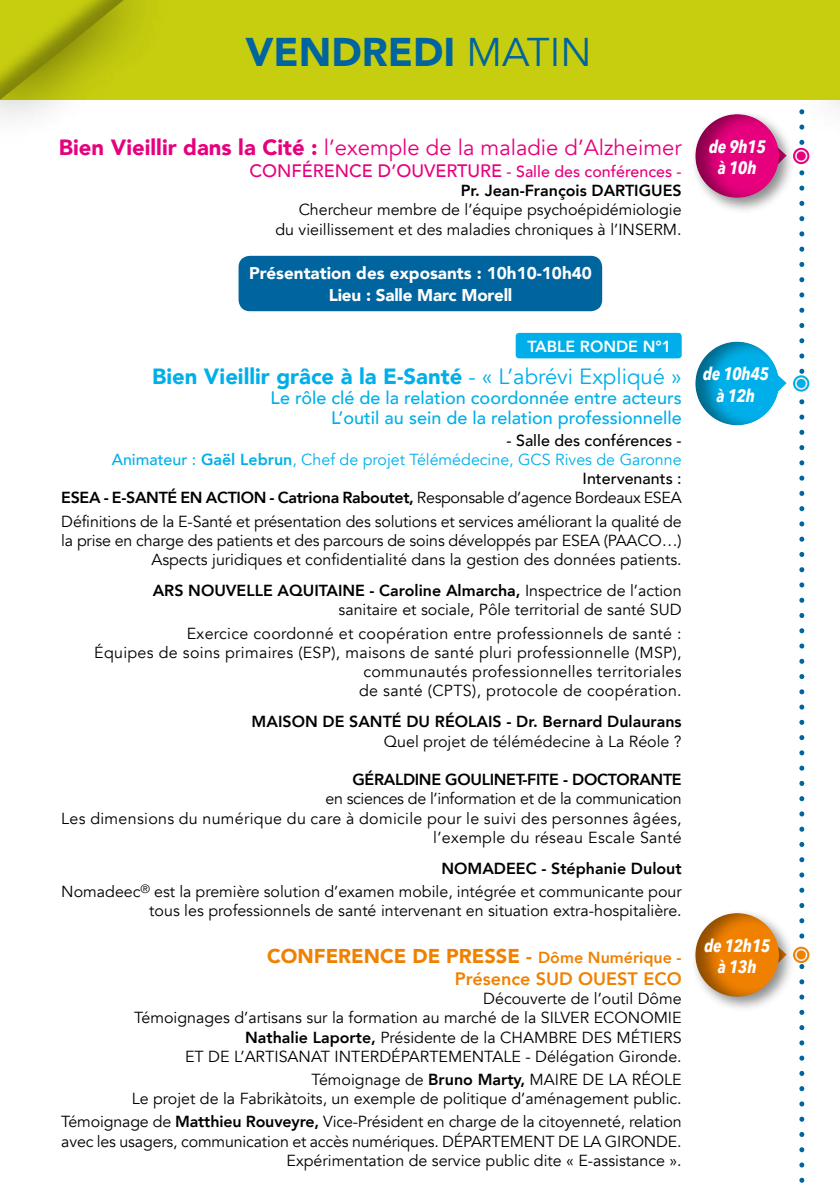
<style>
.page{position:relative;width:840px;height:1191px;background:#fff}
.page>*{position:absolute;margin:0;border:0;box-sizing:border-box;transform-origin:0 0}
.t1{font:40px "Avenir";color:#00649e}
.t2{font:900 40px "Avenir";color:#00649e}
.t3{font:22px "Avenir";color:#e6007d}
.t4{font:900 22px "Avenir";color:#00afe9}
.t5{font:900 20px "Avenir";color:#f08100}
.t6{font:500 18px/20px "Avenir";color:#00afe9;text-align:right}
.t7{font:500 18px "Avenir";color:#e6007d}
.t8{font:italic 700 18px/21.6px "Avenir Next Condensed";letter-spacing:-.015em;color:#fff;text-align:center}
.t9{font:800 18px "Avenir";color:#f08100}
.t10{font:900 17px "Avenir";color:#fff}
.t11{font:16px/19.2px "Avenir";color:#000;text-align:right}
.t12{font:16px/19.2px "Avenir";letter-spacing:.02em;color:#000;text-align:right}
.t13{font:16px/19.2px "Avenir";color:#00afe9;text-align:right}
.t14{font:800 16px "Avenir";color:#000}
.t15{font:800 16px "Avenir";letter-spacing:-.02em;color:#000}
.t16{font:800 16px "Avenir";color:#fff}
.s1{font-weight:900}
.s2{font-weight:400}
.s3{font-size:16px}
.s4{font-weight:500;color:#000}
.s5{font-weight:500}
.s6{font-weight:800}
.s7{font-weight:800;color:#000}
.s8{color:#000}
.s9{font-weight:800;font-size:16px}
</style>
<div class="page">
<svg style="left:799px;top:164px;width:4px;height:1019px"></svg>
<svg style="left:793px;top:947px;width:14px;height:15px"></svg>
<div style="left:792px;top:946px;width:16px;height:17px;border:2px solid #f08100;border-radius:50%"></div>
<div style="left:796px;top:950px;width:9px;height:9px;background:#f08100;border-radius:50%"></div>
<div style="left:689px;top:907px;width:105px;height:106px;background:#000;opacity:.45"></div>
<div style="left:694px;top:910px;width:88px;height:88px;background:#000;opacity:.4"></div>
<svg style="left:793px;top:149px;width:14px;height:14px"></svg>
<div style="left:792px;top:148px;width:16px;height:16px;border:2px solid #e6007d;border-radius:50%"></div>
<div style="left:796px;top:151px;width:9px;height:9px;background:#e6007d;border-radius:50%"></div>
<div style="left:689px;top:109px;width:105px;height:105px;background:#000;opacity:.45"></div>
<div style="left:694px;top:111px;width:88px;height:88px;background:#000;opacity:.4"></div>
<svg style="left:782px;top:379px;width:4px;height:9px"></svg>
<svg style="left:793px;top:376px;width:14px;height:15px"></svg>
<div style="left:792px;top:375px;width:16px;height:17px;border:2px solid #00afe9;border-radius:50%"></div>
<div style="left:796px;top:379px;width:9px;height:9px;background:#00afe9;border-radius:50%"></div>
<div style="left:694px;top:338px;width:88px;height:88px;background:#000;opacity:.4"></div>
<div style="left:238px;top:256px;width:364px;height:55px;background:#00649e;border-radius:11px"></div>
<div style="left:787px;top:0;width:52px;height:148px;background:#fff"></div>
<svg style="left:839px;top:0;width:1px;height:100px"></svg>
<div style="left:801px;top:0;width:38px;height:109px;background:#fafafa"></div>
<div style="left:1px;top:0;width:838px;height:100px;background:#c7ce0f"></div>
<div style="left:0;top:0;width:181px;height:152px;background:#000;opacity:.5"></div>
<div style="left:0;top:0;width:144px;height:109px;background:#000;opacity:.35"></div>
<div style="left:515px;top:333px;width:166px;height:25px;background:#00afe9;border-radius:3px"></div>
<h1 class="t1" style="left:169px;top:27px;width:510px"><span class="s1">JEUDI</span> 20 SEPTE BRE 2018</h1>
<h1 class="t2" style="left:245px;top:18px;width:347px">VENDREDI <span class="s2">MATIN</span></h1>
<h2 class="t3" style="left:59px;top:134px;width:624px"><span class="s1">Bien Vieillir dans la Cité :</span> l’exemple de la maladie d’Alzheimer</h2>
<p class="t7" style="left:249px;top:155px;width:433px">CONFÉRENCE D’OUVERTURE <span class="s3">- Salle des conférences -</span></p>
<p class="t14" style="left:460px;top:178px;width:222px">Pr. Jean-François DARTIGUES</p>
<p class="t11" style="left:275px;top:200px;width:407px">Chercheur membre de l’équipe psychoépidémiologie<br>du vieillissement et des maladies chroniques à l’INSERM.</p>
<p class="t10" style="left:249px;top:259px;width:344px">Présentation des exposants : 10h10-10h40</p>
<p class="t10" style="left:328px;top:281px;width:185px">Lieu : Salle Marc Morell</p>
<p class="t16" style="left:527px;top:334px;width:145px">TABLE RONDE N°1</p>
<h2 class="t4" style="left:152px;top:357px;width:531px">Bien Vieillir grâce à la E-Santé <span class="s2">- « L’abrévi Expliqué »</span></h2>
<p class="t6" style="left:270px;top:386px;width:412px">Le rôle clé de la relation coordonnée entre acteurs<br>L’outil au sein de la relation professionnelle</p>
<p class="t13" style="left:61px;top:431px;width:621px"><span class="s4">- Salle des conférences -<br></span><span class="s5">Animateur :</span> <span class="s6">Gaël Lebrun</span>, Chef de projet Télémédecine, GCS Rives de Garonne <span class="s4">Intervenants :<br></span><span class="s7">ESEA - E-SANTÉ EN ACTION - Catriona Raboutet,</span> <span class="s8">Responsable d’agence Bordeaux ESEA</span></p>
<p class="t11" style="left:61px;top:512px;width:621px">Définitions de la E-Santé et présentation des solutions et services améliorant la qualité de la prise en charge des patients et des parcours de soins développés par ESEA (PAACO…)<br>Aspects juridiques et confidentialité dans la gestion des données patients.</p>
<p class="t11" style="left:153px;top:581px;width:530px"><span class="s6">ARS NOUVELLE AQUITAINE - Caroline Almarcha,</span> Inspectrice de l’action sanitaire et sociale, Pôle territorial de santé SUD</p>
<p class="t12" style="left:94px;top:624px;width:588px">Exercice coordonné et coopération entre professionnels de santé :<br>Équipes de soins primaires (ESP), maisons de santé pluri professionnelle (MSP), communautés professionnelles territoriales<br>de santé (CPTS), protocole de coopération.</p>
<p class="t14" style="left:251px;top:709px;width:431px">MAISON DE SANTÉ DU RÉOLAIS - Dr. Bernard Dulaurans</p>
<p class="t11" style="left:383px;top:732px;width:299px">Quel projet de télémédecine à La Réole ?</p>
<p class="t15" style="left:352px;top:767px;width:330px">GÉRALDINE GOULINET-FITE - DOCTORANTE</p>
<p class="t12" style="left:61px;top:789px;width:621px">en sciences de l’information et de la communication<br>Les dimensions du numérique du care à domicile pour le suivi des personnes âgées, l’exemple du réseau Escale Santé</p>
<p class="t11" style="left:61px;top:857px;width:621px;line-height:23.2px"><span class="s6">NOMADEEC - Stéphanie Dulout<br></span>Nomadeec<sup>®</sup> est la première solution d’examen mobile, intégrée et communicante pour</p>
<p class="t11" style="left:149px;top:901px;width:533px">tous les professionnels de santé intervenant en situation extra-hospitalière.</p>
<p class="t5" style="left:267px;top:938px;width:416px">CONFERENCE DE PRESSE <span class="s6">-</span> <span class="s9">Dôme Numérique -</span></p>
<p class="t9" style="left:454px;top:964px;width:228px">Présence SUD OUEST ECO</p>
<p class="t11" style="left:134px;top:989px;width:548px">Découverte de l’outil Dôme<br>Témoignages d’artisans sur la formation au marché de la SILVER ECONOMIE <span class="s6">Nathalie Laporte,</span> Présidente de la CHAMBRE DES MÉTIERS<br>ET DE L’ARTISANAT INTERDÉPARTEMENTALE - Délégation Gironde.</p>
<p class="t11" style="left:132px;top:1070px;width:551px">Témoignage de <span class="s6">Bruno Marty,</span> MAIRE DE LA RÉOLE<br>Le projet de la Fabrikàtoits, un exemple de politique d’aménagement public.</p>
<p class="t11" style="left:61px;top:1112px;width:621px">Témoignage de <span class="s6">Matthieu Rouveyre,</span> Vice-Président en charge de la citoyenneté, relation avec les usagers, communication et accès numériques. DÉPARTEMENT DE LA GIRONDE.<br>Expérimentation de service public dite « E-assistance ».</p>
<p class="t8" style="left:708px;top:135px;width:59px">de 9h15 à 10h</p>
<p class="t8" style="left:702px;top:363px;width:68px">de 10h45 à 12h</p>
<p class="t8" style="left:703px;top:934px;width:68px">de 12h15 à 13h</p>
</div>
